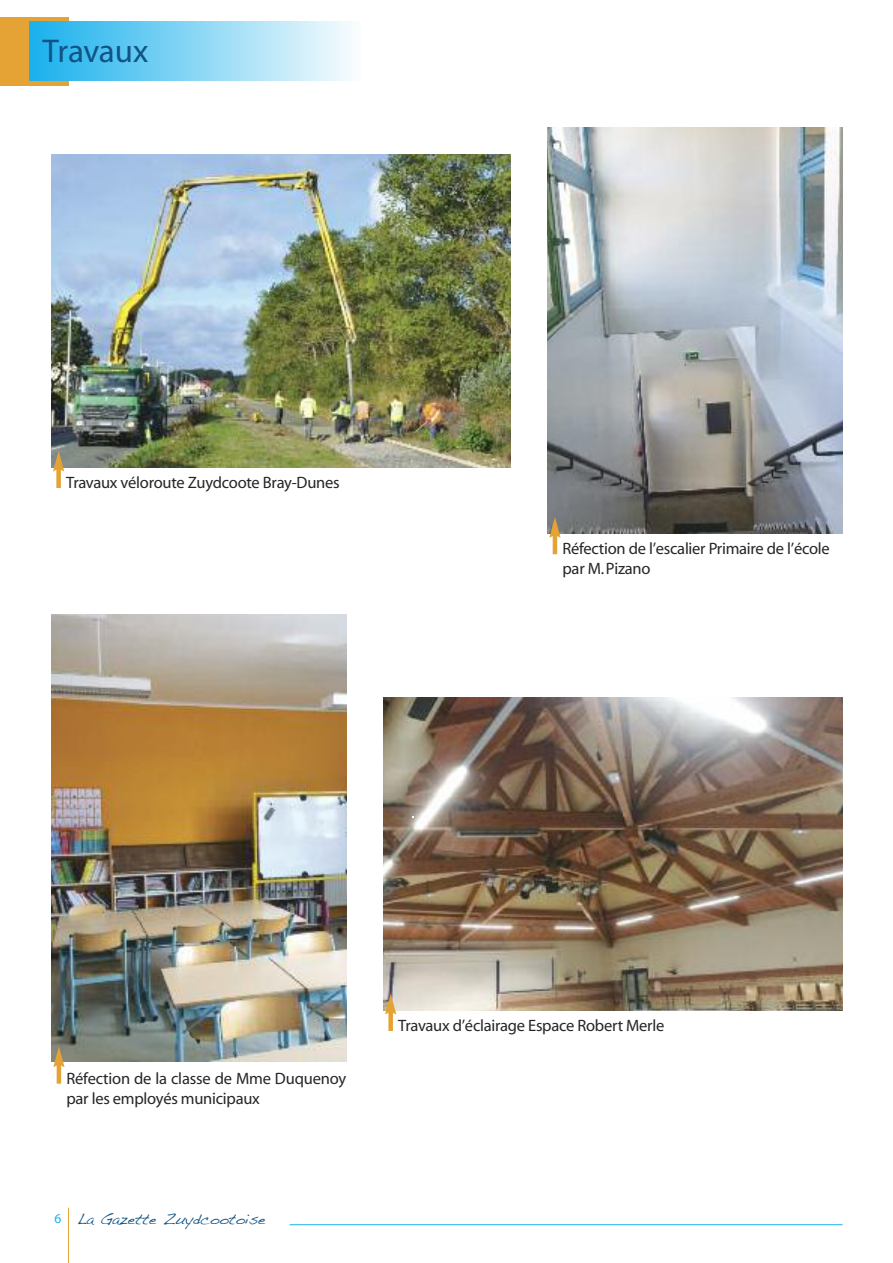
<style>
.page{position:relative;width:893px;height:1263px;background:#fff}
.page>*{position:absolute;margin:0;border:0;box-sizing:border-box;transform-origin:0 0}
.t1{font:33px "Myriad";letter-spacing:-.01em;color:#115385}
.t2{font:16.5px/19.8px "Myriad";letter-spacing:-.015em;color:#272526}
.t3{font:15px "Handwriting Dakota";color:#115385}
.s1{font-family:"Myriad";font-size:13.5px;color:#1ab1ed}
</style>
<div class="page">
<div style="left:0;top:17px;width:68px;height:68px;background:#e4a334"></div>
<div style="left:30px;top:21px;width:331px;height:60px;background:linear-gradient(to right,#1ab1ed,#fbfdfe)"></div>
<hr style="left:290px;top:1224px;width:552px;height:1px;background:#1ab1ed">
<hr style="left:68px;top:1208px;width:1px;height:55px;background:#e4a334">
<img style="left:383px;top:698px;width:459px;height:312px">
<img style="left:547px;top:128px;width:295px;height:405px">
<img style="left:51px;top:154px;width:459px;height:313px">
<img style="left:51px;top:615px;width:295px;height:446px">
<hr style="left:553px;top:534px;width:4px;height:20px;background:#e4a334">
<svg style="left:549px;top:517px;width:12px;height:21px"></svg>
<hr style="left:57px;top:1063px;width:4px;height:21px;background:#e4a334">
<svg style="left:53px;top:1046px;width:12px;height:21px"></svg>
<div style="left:56px;top:468px;width:5px;height:20px;background:#e4a334"></div>
<svg style="left:53px;top:451px;width:11px;height:20px"></svg>
<div style="left:388px;top:1010px;width:5px;height:21px;background:#e4a334"></div>
<svg style="left:385px;top:994px;width:11px;height:20px"></svg>
<h1 class="t1" style="left:43px;top:38px;width:107px">Travaux</h1>
<p class="t2" style="left:66px;top:474px;width:275px">Travaux véloroute Zuydcoote Bray-Dunes</p>
<p class="t2" style="left:562px;top:540px;width:269px">Réfection de l’escalier Primaire de l’école par M.Pizano</p>
<p class="t2" style="left:66px;top:1070px;width:281px">Réfection de la classe de Mme Duquenoy par les employés municipaux</p>
<p class="t3" style="left:55px;top:1210px;width:212px"><span class="s1">6</span> La Gazette Zuydcootoise</p>
<p class="t2" style="left:398px;top:1017px;width:268px">Travaux d’éclairage Espace Robert Merle</p>
</div>
